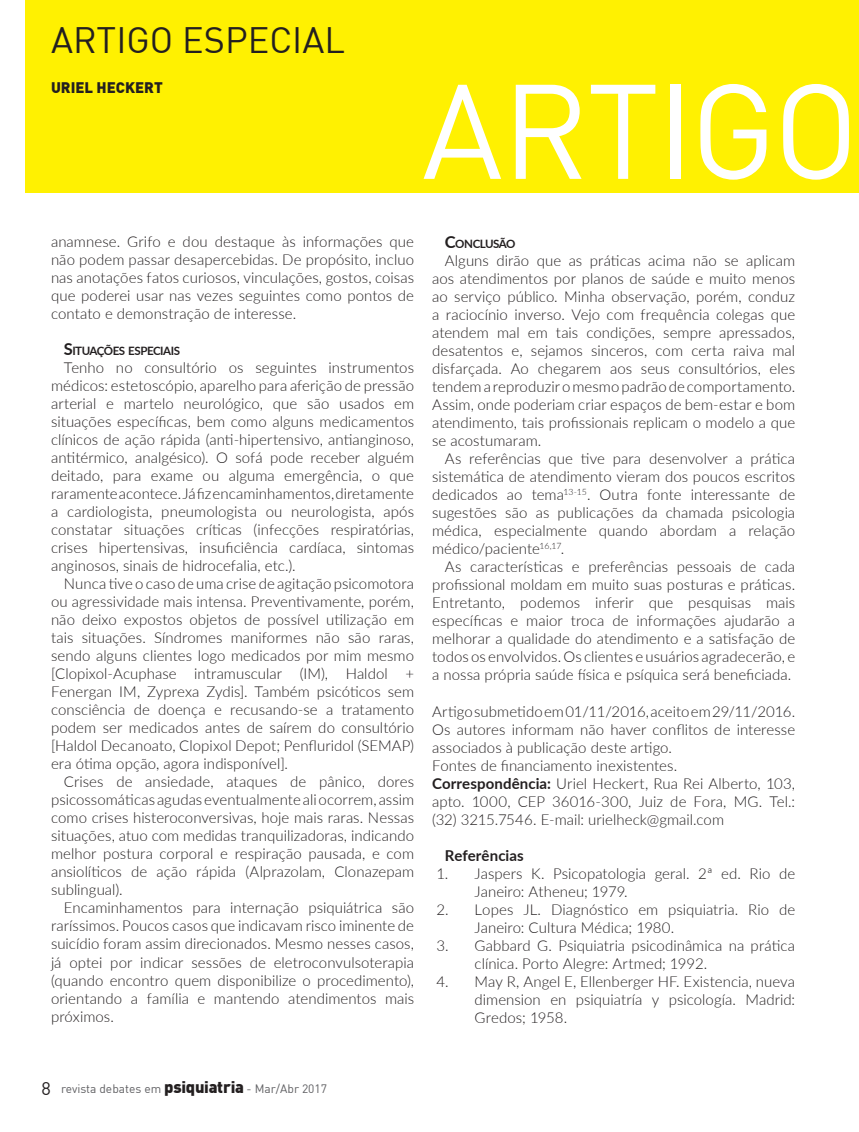
<style>
.page{position:relative;width:859px;height:1132px;background:#fff}
.page>*{position:absolute;margin:0;border:0;box-sizing:border-box;transform-origin:0 0}
.t1{font:132px "DIN";letter-spacing:-.015em;color:#fff}
.t2{font:36px "DIN";color:#231f20}
.t3{font:300 15px/18px "Lato";color:#231f20;text-align:justify}
.t4{font:900 15px "DIN";color:#231f20}
.t5{font:700 15px "Lato";letter-spacing:.005em;color:#231f20}
.t6{font:12px "DIN";color:#616164}
.t7{font:700 11.55px "Lato";letter-spacing:-.045em;color:#231f20}
.s1{font-size:16.5px}
.s2{font-weight:700}
.s3{font-size:18px;color:#231f20}
.s4{font-weight:900;font-size:16.5px;color:#231f20}
</style>
<div class="page">
<div style="left:26px;top:0;width:833px;height:192px;background:#fff101"></div>
<h2 class="t2" style="left:51px;top:24px;width:296px">ARTIGO ESPECIAL</h2>
<p class="t4" style="left:51px;top:79px;width:113px">URIEL HECKERT</p>
<h1 class="t1" style="left:422px;top:72px;width:438px">ARTIGO</h1>
<p class="t3" style="left:51px;top:232px;width:365px">anamnese. Grifo e dou destaque às informações que não podem passar desapercebidas. De propósito, incluo nas anotações fatos curiosos, vinculações, gostos, coisas que poderei usar nas vezes seguintes como pontos de contato e demonstração de interesse.</p>
<p class="t7" style="left:64px;top:342px;width:118px"><span class="s1">S</span>ITUAÇÕES ESPECIAIS</p>
<p class="t3" style="left:51px;top:358px;width:365px;text-indent:13px">Tenho no consultório os seguintes instrumentos médicos: estetoscópio, aparelho para aferição de pressão arterial e martelo neurológico, que são usados em situações específicas, bem como alguns medicamentos clínicos de ação rápida (anti-hipertensivo, antianginoso, antitérmico, analgésico). O sofá pode receber alguém deitado, para exame ou alguma emergência, o que raramente acontece. Já fiz encaminhamentos, diretamente a cardiologista, pneumologista ou neurologista, após constatar situações críticas (infecções respiratórias, crises hipertensivas, insuficiência cardíaca, sintomas anginosos, sinais de hidrocefalia, etc.).</p>
<p class="t3" style="left:51px;top:574px;width:365px;text-indent:13px">Nunca tive o caso de uma crise de agitação psicomotora ou agressividade mais intensa. Preventivamente, porém, não deixo expostos objetos de possível utilização em tais situações. Síndromes maniformes não são raras, sendo alguns clientes logo medicados por mim mesmo [Clopixol-Acuphase intramuscular (IM), Haldol + Fenergan IM, Zyprexa Zydis]. Também psicóticos sem consciência de doença e recusando-se a tratamento podem ser medicados antes de saírem do consultório [Haldol Decanoato, Clopixol Depot; Penfluridol (SEMAP) era ótima opção, agora indisponível].</p>
<p class="t3" style="left:51px;top:772px;width:365px;text-indent:13px">Crises de ansiedade, ataques de pânico, dores psicossomáticas agudas eventualmente ali ocorrem, assim como crises histeroconversivas, hoje mais raras. Nessas situações, atuo com medidas tranquilizadoras, indicando melhor postura corporal e respiração pausada, e com ansiolíticos de ação rápida (Alprazolam, Clonazepam sublingual).</p>
<p class="t3" style="left:51px;top:898px;width:365px;text-indent:13px">Encaminhamentos para internação psiquiátrica são raríssimos. Poucos casos que indicavam risco iminente de suicídio foram assim direcionados. Mesmo nesses casos, já optei por indicar sessões de eletroconvulsoterapia (quando encontro quem disponibilize o procedimento), orientando a família e mantendo atendimentos mais próximos.</p>
<p class="t7" style="left:445px;top:235px;width:72px"><span class="s1">C</span>ONCLUSÃO</p>
<p class="t3" style="left:432px;top:251px;width:365px;text-indent:13px">Alguns dirão que as práticas acima não se aplicam aos atendimentos por planos de saúde e muito menos ao serviço público. Minha observação, porém, conduz a raciocínio inverso. Vejo com frequência colegas que atendem mal em tais condições, sempre apressados, desatentos e, sejamos sinceros, com certa raiva mal disfarçada. Ao chegarem aos seus consultórios, eles tendem a reproduzir o mesmo padrão de comportamento.<br>Assim, onde poderiam criar espaços de bem-estar e bom atendimento, tais profissionais replicam o modelo a que se acostumaram.</p>
<p class="t3" style="left:432px;top:449px;width:365px;text-indent:13px">As referências que tive para desenvolver a prática sistemática de atendimento vieram dos poucos escritos dedicados ao tema<sup>13-15</sup>. Outra fonte interessante de sugestões são as publicações da chamada psicologia médica, especialmente quando abordam a relação médico/paciente<sup>16,17</sup>.</p>
<p class="t3" style="left:432px;top:557px;width:365px;text-indent:13px">As características e preferências pessoais de cada profissional moldam em muito suas posturas e práticas.<br>Entretanto, podemos inferir que pesquisas mais específicas e maior troca de informações ajudarão a melhorar a qualidade do atendimento e a satisfação de todos os envolvidos. Os clientes e usuários agradecerão, e a nossa própria saúde física e psíquica será beneficiada.</p>
<p class="t3" style="left:432px;top:701px;width:365px;text-align:left">Artigo submetido em 01/11/2016, aceito em 29/11/2016.<br>Os autores informam não haver conflitos de interesse associados à publicação deste artigo.<br>Fontes de financiamento inexistentes.<br><span class="s2">Correspondência:</span> Uriel Heckert, Rua Rei Alberto, 103, apto. 1000, CEP 36016-300, Juiz de Fora, MG. Tel.: (32) 3215.7546. E-mail: urielheck@gmail.com</p>
<p class="t5" style="left:445px;top:843px;width:80px">Referências</p>
<p class="t3" style="left:475px;top:863px;width:322px;text-indent:-38px">1. Jaspers K. Psicopatologia geral. 2ª ed. Rio de<br>Janeiro: Atheneu; 1979.</p>
<p class="t3" style="left:475px;top:899px;width:322px;text-indent:-38px">2. Lopes JL. Diagnóstico em psiquiatria. Rio de<br>Janeiro: Cultura Médica; 1980.</p>
<p class="t3" style="left:475px;top:935px;width:322px;text-indent:-38px">3. Gabbard G. Psiquiatria psicodinâmica na prática clínica. Porto Alegre: Artmed; 1992.</p>
<p class="t3" style="left:475px;top:971px;width:322px;text-indent:-38px">4. May R, Angel E, Ellenberger HF. Existencia, nueva dimension en psiquiatría y psicología. Madrid:<br>Gredos; 1958.</p>
<p class="t6" style="left:42px;top:1082px;width:287px"><span class="s3">8</span> revista debates em <span class="s4">psiquiatria</span> - Mar/Abr 2017</p>
</div>
